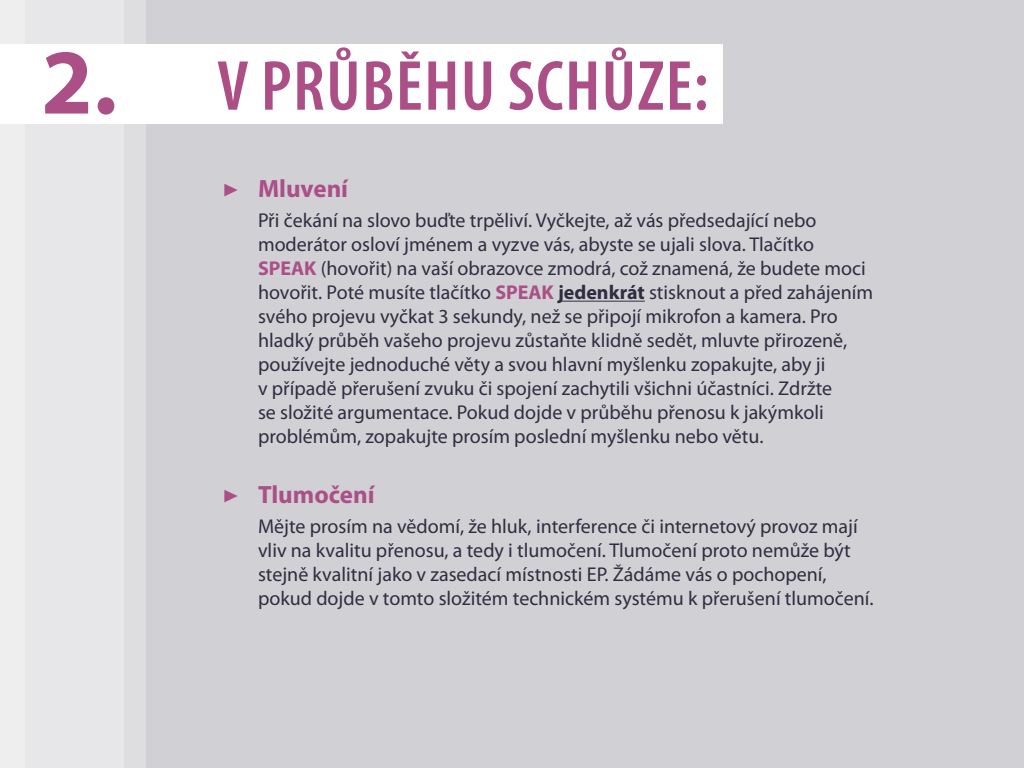
<style>
.page{position:relative;width:1024px;height:768px;background:#d1d1d5}
.page>*{position:absolute;margin:0;border:0;box-sizing:border-box;transform-origin:0 0}
.t1{font:600 condensed 71.5px "Myriad Pro";letter-spacing:.02em;color:#ab4f86}
.t2{font:27px "Minion Pro";color:#ab4f87}
.t3{font:700 25px "Myriad Pro";color:#ab4f87}
.t4{font:20px/24px "Myriad Pro";color:#302d41}
.s1{font-weight:700;font-stretch:normal;font-size:93.3px;color:#ab4f87}
.s2{font-weight:700;color:#ab4f87}
.s3{font-weight:700}
</style>
<div class="page">
<div style="left:0;top:0;width:146px;height:768px;background:#dedee1"></div>
<div style="left:0;top:0;width:124px;height:768px;background:#e7e7e9"></div>
<div style="left:0;top:0;width:25px;height:768px;background:#eeeeef"></div>
<hr style="left:558px;top:301px;width:87px;height:1px;background:#302d41">
<div style="left:0;top:44px;width:722px;height:80px;background:#fff"></div>
<h1 class="t1" style="left:41px;top:47px;width:669px"><span class="s1">2.</span> V PRŮBĚHU SCHŮZE:</h1>
<h2 class="t2" style="left:223px;top:170px;width:18px">▶</h2>
<h2 class="t2" style="left:223px;top:476px;width:18px">▶</h2>
<p class="t3" style="left:258px;top:172px;width:92px">Mluvení</p>
<p class="t4" style="left:258px;top:208px;width:617px">Při čekání na slovo buďte trpěliví. Vyčkejte, až vás předsedající nebo moderátor osloví jménem a vyzve vás, abyste se ujali slova. Tlačítko <span class="s2">SPEAK</span> (hovořit) na vaší obrazovce zmodrá, což znamená, že budete moci hovořit. Poté musíte tlačítko <span class="s2">SPEAK</span> <span class="s3">jedenkrát</span> stisknout a před zahájením svého projevu vyčkat 3 sekundy, než se připojí mikrofon a kamera. Pro hladký průběh vašeho projevu zůstaňte klidně sedět, mluvte přirozeně, používejte jednoduché věty a svou hlavní myšlenku zopakujte, aby ji<br>v případě přerušení zvuku či spojení zachytili všichni účastníci. Zdržte<br>se složité argumentace. Pokud dojde v průběhu přenosu k jakýmkoli problémům, zopakujte prosím poslední myšlenku nebo větu.</p>
<p class="t3" style="left:258px;top:478px;width:118px">Tlumočení</p>
<p class="t4" style="left:258px;top:514px;width:617px">Mějte prosím na vědomí, že hluk, interference či internetový provoz mají vliv na kvalitu přenosu, a tedy i tlumočení. Tlumočení proto nemůže být stejně kvalitní jako v zasedací místnosti EP. Žádáme vás o pochopení, pokud dojde v tomto složitém technickém systému k přerušení tlumočení.</p>
</div>
